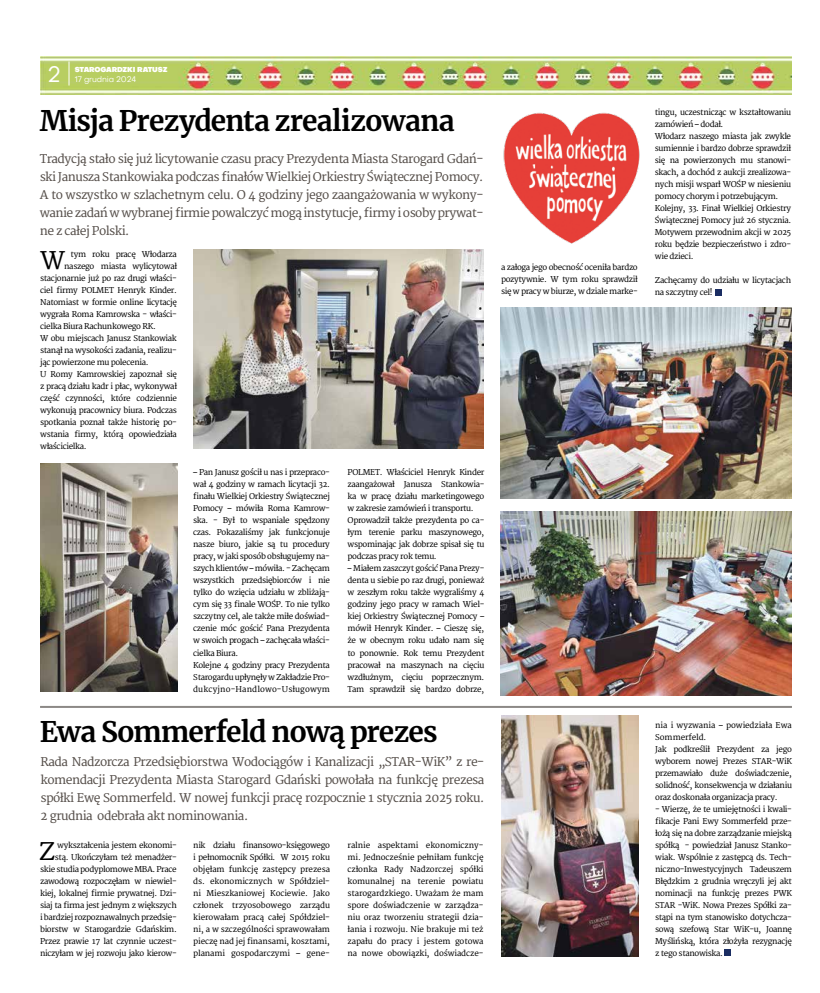
<style>
.page{position:relative;width:820px;height:993px;background:#fff}
.page>*{position:absolute;margin:0;border:0;box-sizing:border-box;transform-origin:0 0}
.t1{font:700 28px "Merriweather";letter-spacing:-.03em;color:#000}
.t2{font:24.3px "Merriweather";color:#000}
.t3{font:22px "Objectivity";color:#fff}
.t4{font:12px/18px "Merriweather";letter-spacing:-.04em;color:#544d48;text-align:justify}
.t5{font:8px/12px "Merriweather";letter-spacing:-.04em;color:#000;text-align:justify}
.t6{font:8px "Objectivity";letter-spacing:-.02em;color:#fff}
.t7{font:900 7px "Objectivity";letter-spacing:-.02em;color:#fff}
</style>
<div class="page">
<img style="left:40px;top:57px;width:750px;height:37px">
<svg style="left:68px;top:61px;width:1px;height:24px"></svg>
<hr style="left:40px;top:705px;width:751px;height:2px;background:#8c8986">
<img style="left:503px;top:112px;width:137px;height:132px">
<img style="left:501px;top:715px;width:137px;height:240px">
<svg style="left:724px;top:949px;width:6px;height:6px"></svg>
<img style="left:193px;top:249px;width:290px;height:200px">
<img style="left:500px;top:307px;width:291px;height:191px">
<img style="left:41px;top:463px;width:136px;height:228px">
<svg style="left:715px;top:289px;width:6px;height:6px"></svg>
<img style="left:500px;top:511px;width:291px;height:184px">
<h3 class="t3" style="left:48px;top:60px;width:15px">2</h3>
<p class="t6" style="left:75px;top:74px;width:63px">17 grudnia 2024</p>
<p class="t7" style="left:75px;top:64px;width:94px">STAROGARDZKI RATUSZ</p>
<h1 class="t1" style="left:40px;top:101px;width:416px">Misja Prezydenta zrealizowana</h1>
<p class="t4" style="left:40px;top:149px;width:445px">Tradycją stało się już licytowanie czasu pracy Prezydenta Miasta Starogard Gdań&shy;ski Janusza Stankowiaka podczas finałów Wielkiej Orkiestry Świątecznej Pomocy.<br>A to wszystko w szlachetnym celu. O 4 godziny jego zaangażowania w wykony&shy;wanie zadań w wybranej firmie powalczyć mogą instytucje, firmy i osoby prywat&shy;ne z całej Polski.</p>
<h2 class="t2" style="left:40px;top:245px;width:27px">W</h2>
<p class="t5" style="left:71px;top:248px;width:108px">tym roku pracę Włodarza</p>
<p class="t5" style="left:64px;top:260px;width:114px">naszego miasta wylicytował</p>
<p class="t5" style="left:40px;top:272px;width:138px">stacjonarnie już po raz drugi właści-</p>
<p class="t5" style="left:40px;top:284px;width:138px">ciel firmy POLMET Henryk Kinder.</p>
<p class="t5" style="left:40px;top:296px;width:138px">Natomiast w formie online licytację</p>
<p class="t5" style="left:40px;top:308px;width:138px">wygrała Roma Kamrowska - właści-</p>
<p class="t5" style="left:40px;top:320px;width:117px">cielka Biura Rachunkowego RK.</p>
<p class="t5" style="left:40px;top:332px;width:138px">W obu miejscach Janusz Stankowiak</p>
<p class="t5" style="left:40px;top:344px;width:138px">stanął na wysokości zadania, realizu-</p>
<p class="t5" style="left:40px;top:356px;width:110px">jąc powierzone mu polecenia.</p>
<p class="t5" style="left:40px;top:368px;width:138px">U Romy Kamrowskiej zapoznał się</p>
<p class="t5" style="left:40px;top:380px;width:138px">z pracą działu kadr i płac, wykonywał</p>
<p class="t5" style="left:40px;top:392px;width:138px">część czynności, które codziennie</p>
<p class="t5" style="left:40px;top:404px;width:138px">wykonują pracownicy biura. Podczas</p>
<p class="t5" style="left:40px;top:416px;width:138px">spotkania poznał także historię po-</p>
<p class="t5" style="left:40px;top:428px;width:138px">wstania firmy, którą opowiedziała</p>
<p class="t5" style="left:40px;top:440px;width:48px">właścicielka.</p>
<p class="t5" style="left:193px;top:466px;width:138px;text-align:left">– Pan Janusz gościł u nas i przepraco&shy;wał 4 godziny w ramach licytacji 32. finału Wielkiej Orkiestry Świątecznej Pomocy – mówiła Roma Kamrow&shy;ska. - Był to wspaniale spędzony czas. Pokazaliśmy jak funkcjonuje nasze biuro, jakie są tu procedury pracy, w jaki sposób obsługujemy na&shy;szych klientów – mówiła. - Zachęcam wszystkich przedsiębiorców i nie tylko do wzięcia udziału w zbliżają&shy;cym się 33 finale WOŚP. To nie tylko szczytny cel, ale także miłe doświad&shy;czenie móc gościć Pana Prezydenta w swoich progach – zachęcała właści&shy;cielka Biura.<br>Kolejne 4 godziny pracy Prezydenta Starogardu upłynęły w Zakładzie Pro&shy;dukcyjno-Handlowo-Usługowym</p>
<p class="t5" style="left:347px;top:466px;width:138px;text-align:left">POLMET. Właściciel Henryk Kinder zaangażował Janusza Stankowia&shy;ka w pracę działu marketingowego w zakresie zamówień i transportu.<br>Oprowadził także prezydenta po ca&shy;łym terenie parku maszynowego, wspominając jak dobrze spisał się tu podczas pracy rok temu.</p>
<p class="t5" style="left:347px;top:562px;width:138px">– Miałem zaszczyt gościć Pana Prezy&shy;denta u siebie po raz drugi, ponieważ w zeszłym roku także wygraliśmy 4 godziny jego pracy w ramach Wiel&shy;kiej Orkiestry Świątecznej Pomocy – mówił Henryk Kinder. – Cieszę się, że w obecnym roku udało nam się to ponownie. Rok temu Prezydent pracował na maszynach na cięciu wzdłużnym, cięciu poprzecznym.<br>Tam sprawdził się bardzo dobrze,</p>
<h1 class="t1" style="left:40px;top:712px;width:399px">Ewa Sommerfeld nową prezes</h1>
<p class="t4" style="left:40px;top:752px;width:445px">Rada Nadzorcza Przedsiębiorstwa Wodociągów i Kanalizacji „STAR-WiK” z re&shy;komendacji Prezydenta Miasta Starogard Gdański powołała na funkcję prezesa spółki Ewę Sommerfeld. W nowej funkcji pracę rozpocznie 1 stycznia 2025 roku.<br>2 grudnia odebrała akt nominowania.</p>
<p class="t5" style="left:193px;top:838px;width:138px">nik działu finansowo-księgowego i pełnomocnik Spółki. W 2015 roku objęłam funkcję zastępcy prezesa ds. ekonomicznych w Spółdziel&shy;ni Mieszkaniowej Kociewie. Jako członek trzyosobowego zarządu kierowałam pracą całej Spółdziel&shy;ni, a w szczególności sprawowałam pieczę nad jej finansami, kosztami, planami gospodarczymi – gene-</p>
<p class="t5" style="left:347px;top:838px;width:137px">ralnie aspektami ekonomiczny&shy;mi. Jednocześnie pełniłam funkcję członka Rady Nadzorczej spółki komunalnej na terenie powiatu starogardzkiego. Uważam że mam spore doświadczenie w zarządza&shy;niu oraz tworzeniu strategii dzia&shy;łania i rozwoju. Nie brakuje mi też zapału do pracy i jestem gotowa na nowe obowiązki, doświadcze-</p>
<p class="t5" style="left:40px;top:838px;width:138px;text-align:right">wykształcenia jestem ekonomi-<br>stą. Ukończyłam też menadżer&shy;skie studia podyplomowe MBA. Prace zawodową rozpoczęłam w niewiel&shy;kiej, lokalnej firmie prywatnej. Dzi&shy;siaj ta firma jest jednym z większych i bardziej rozpoznawalnych przedsię&shy;biorstw w Starogardzie Gdańskim.<br>Przez prawie 17 lat czynnie uczest&shy;niczyłam w jej rozwoju jako kierow-</p>
<h2 class="t2" style="left:39px;top:836px;width:18px">Z</h2>
<p class="t5" style="left:501px;top:261px;width:138px">a załoga jego obecność oceniła bardzo pozytywnie. W tym roku sprawdził się w pracy w biurze, w dziale marke-</p>
<p class="t5" style="left:654px;top:106px;width:138px;text-align:left">tingu, uczestnicząc w kształtowaniu zamówień – dodał.<br>Włodarz naszego miasta jak zwykle sumiennie i bardzo dobrze sprawdził się na powierzonych mu stanowi&shy;skach, a dochód z aukcji zrealizowa&shy;nych misji wsparł WOŚP w niesieniu pomocy chorym i potrzebującym.<br>Kolejny, 33. Finał Wielkiej Orkiestry<br>Świątecznej Pomocy już 26 stycznia.<br>Motywem przewodnim akcji w 2025 roku będzie bezpieczeństwo i zdro&shy;wie dzieci.</p>
<p class="t5" style="left:654px;top:274px;width:138px">Zachęcamy do udziału w licytacjach na szczytny cel!</p>
<p class="t5" style="left:655px;top:718px;width:138px;text-align:left">nia i wyzwania – powiedziała Ewa<br>Sommerfeld.<br>Jak podkreślił Prezydent za jego wyborem nowej Prezes STAR-WiK przemawiało duże doświadczenie, solidność, konsekwencja w działaniu oraz doskonała organizacja pracy.</p>
<p class="t5" style="left:655px;top:802px;width:138px">- Wierzę, że te umiejętności i kwali&shy;fikacje Pani Ewy Sommerfeld prze&shy;łożą się na dobre zarządzanie miejską spółką - powiedział Janusz Stanko&shy;wiak. Wspólnie z zastępcą ds. Tech&shy;niczno-Inwestycyjnych Tadeuszem Błędzkim 2 grudnia wręczyli jej akt nominacji na funkcję prezes PWK STAR -WiK. Nowa Prezes Spółki za&shy;stąpi na tym stanowisko dotychcza&shy;sową szefową Star WiK-u, Joannę Myślińską, która złożyła rezygnację z tego stanowiska.</p>
</div>
